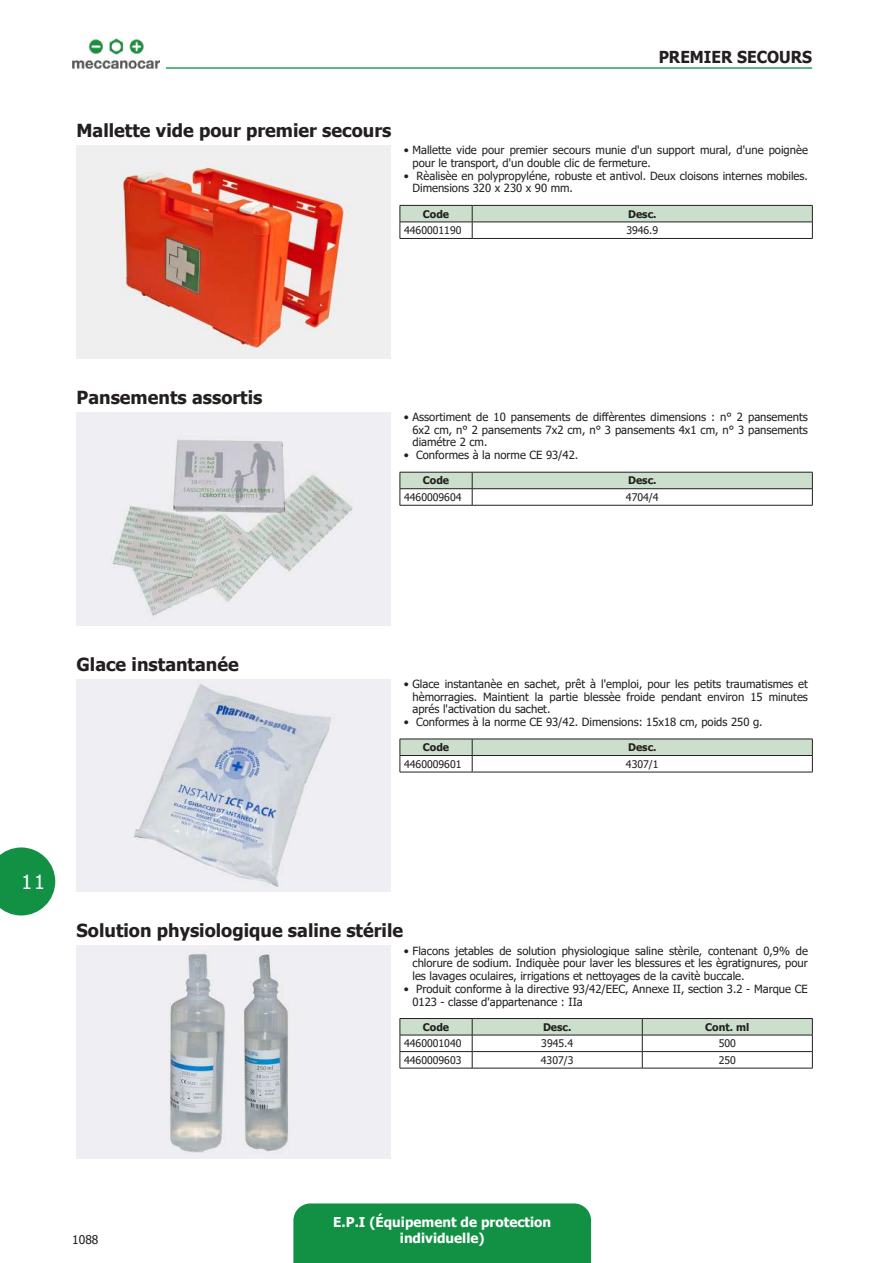
<style>
.page{position:relative;width:893px;height:1263px;background:#fff}
.page>*{position:absolute;margin:0;border:0;box-sizing:border-box;transform-origin:0 0}
.t1{font:19.5px "Tahoma";color:#fff}
.t2{font:700 18px "Tahoma";color:#231f20}
.t3{font:700 16.5px "Tahoma";color:#231f20;scale:.95 1}
.t4{font:700 13.5px/16.2px "Tahoma";color:#fff;text-align:center}
.t5{font:12px "Tahoma";color:#231f20}
.t6{font:11.25px/12.8px "Tahoma";color:#231f20}
.t7{font:10.5px "Tahoma";color:#231f20}
.t8{font:700 10.5px "Tahoma";color:#231f20}
</style>
<div class="page">
<div style="left:293px;top:1203px;width:298px;height:60px;background:#129145"></div>
<svg style="left:0;top:847px;width:55px;height:68px;background:#37a262"></svg>
<img style="left:72px;top:38px;width:87px;height:31px">
<hr style="left:166px;top:67px;width:646px;height:2px;background:#2a9e59">
<img style="left:77px;top:146px;width:314px;height:212px">
<svg style="left:400px;top:205px;width:413px;height:33px"></svg>
<hr style="left:400px;top:238px;width:72px;height:1px;background:#231f20">
<hr style="left:472px;top:238px;width:341px;height:1px;background:#231f20">
<img style="left:77px;top:412px;width:314px;height:213px">
<svg style="left:400px;top:472px;width:413px;height:33px"></svg>
<hr style="left:400px;top:505px;width:72px;height:1px;background:#231f20">
<hr style="left:472px;top:505px;width:341px;height:1px;background:#231f20">
<img style="left:77px;top:679px;width:314px;height:213px">
<svg style="left:400px;top:739px;width:413px;height:33px"></svg>
<hr style="left:400px;top:772px;width:72px;height:1px;background:#231f20">
<hr style="left:472px;top:772px;width:341px;height:1px;background:#231f20">
<img style="left:77px;top:946px;width:314px;height:212px">
<svg style="left:400px;top:1018px;width:413px;height:50px"></svg>
<hr style="left:400px;top:1068px;width:72px;height:1px;background:#231f20">
<hr style="left:472px;top:1068px;width:170px;height:1px;background:#231f20">
<hr style="left:642px;top:1068px;width:171px;height:1px;background:#231f20">
<h3 class="t3" style="left:659px;top:45px;width:35px">Premie</h3>
<h3 class="t3" style="left:721px;top:45px;width:29px">r secou</h3>
<h3 class="t3" style="left:791px;top:45px;width:22px">rs</h3>
<h2 class="t2" style="left:77px;top:118px;width:316px">Mallette vide pour premier secours</h2>
<p class="t6" style="left:412px;top:144px;width:397px;text-indent:-9px">• Mallette vide pour premier secours munie d'un support mural, d'une poignèe pour le transport, d'un double clic de fermeture.</p>
<p class="t6" style="left:412px;top:170px;width:397px;text-indent:-9px">• Rèalisèe en polypropyléne, robuste et antivol. Deux cloisons internes mobiles.<br>Dimensions 320 x 230 x 90 mm.</p>
<p class="t8" style="left:423px;top:206px;width:28px">Code</p>
<p class="t8" style="left:628px;top:206px;width:30px">Desc.</p>
<p class="t7" style="left:404px;top:223px;width:59px">4460001190</p>
<p class="t7" style="left:626px;top:223px;width:33px">3946.9</p>
<h2 class="t2" style="left:77px;top:385px;width:187px">Pansements assortis</h2>
<p class="t6" style="left:412px;top:411px;width:397px;text-align:justify;text-indent:-9px">• Assortiment de 10 pansements de diffèrentes dimensions : n° 2 pansements 6x2 cm, n° 2 pansements 7x2 cm, n° 3 pansements 4x1 cm, n° 3 pansements diamétre 2 cm.</p>
<p class="t6" style="left:404px;top:449px;width:176px">• Conformes à la norme CE 93/42.</p>
<p class="t8" style="left:423px;top:473px;width:28px">Code</p>
<p class="t8" style="left:628px;top:473px;width:30px">Desc.</p>
<p class="t7" style="left:404px;top:490px;width:59px">4460009604</p>
<p class="t7" style="left:626px;top:490px;width:34px">4704/4</p>
<h2 class="t2" style="left:77px;top:651px;width:164px">Glace instantanée</h2>
<p class="t6" style="left:412px;top:678px;width:397px;text-align:justify;text-indent:-9px">• Glace instantanèe en sachet, prêt à l'emploi, pour les petits traumatismes et hèmorragies. Maintient la partie blessèe froide pendant environ 15 minutes aprés l'activation du sachet.</p>
<p class="t6" style="left:404px;top:716px;width:360px">• Conformes à la norme CE 93/42. Dimensions: 15x18 cm, poids 250 g.</p>
<p class="t8" style="left:423px;top:740px;width:28px">Code</p>
<p class="t8" style="left:628px;top:740px;width:30px">Desc.</p>
<p class="t7" style="left:404px;top:757px;width:59px">4460009601</p>
<p class="t7" style="left:626px;top:757px;width:34px">4307/1</p>
<h1 class="t1" style="left:21px;top:869px;width:25px">11</h1>
<h2 class="t2" style="left:77px;top:918px;width:328px">Solution physiologique saline stérile</h2>
<p class="t6" style="left:412px;top:945px;width:397px;text-align:justify;text-indent:-9px">• Flacons jetables de solution physiologique saline stèrile, contenant 0,9% de chlorure de sodium. Indiquèe pour laver les blessures et les ègratignures, pour les lavages oculaires, irrigations et nettoyages de la cavitè buccale.</p>
<p class="t6" style="left:412px;top:983px;width:397px;text-indent:-9px">• Produit conforme à la directive 93/42/EEC, Annexe II, section 3.2 - Marque CE<br>0123 - classe d'appartenance : IIa</p>
<p class="t8" style="left:423px;top:1019px;width:28px">Code</p>
<p class="t8" style="left:543px;top:1019px;width:30px">Desc.</p>
<p class="t8" style="left:705px;top:1019px;width:46px">Cont. ml</p>
<p class="t7" style="left:404px;top:1036px;width:59px">4460001040</p>
<p class="t7" style="left:541px;top:1036px;width:33px">3945.4</p>
<p class="t7" style="left:719px;top:1036px;width:19px">500</p>
<p class="t7" style="left:404px;top:1053px;width:59px">4460009603</p>
<p class="t7" style="left:541px;top:1053px;width:34px">4307/3</p>
<p class="t7" style="left:719px;top:1053px;width:19px">250</p>
<p class="t5" style="left:72px;top:1231px;width:28px">1088</p>
<p class="t4" style="left:333px;top:1214px;width:219px">E.P.I (Équipement de protection individuelle)</p>
</div>
